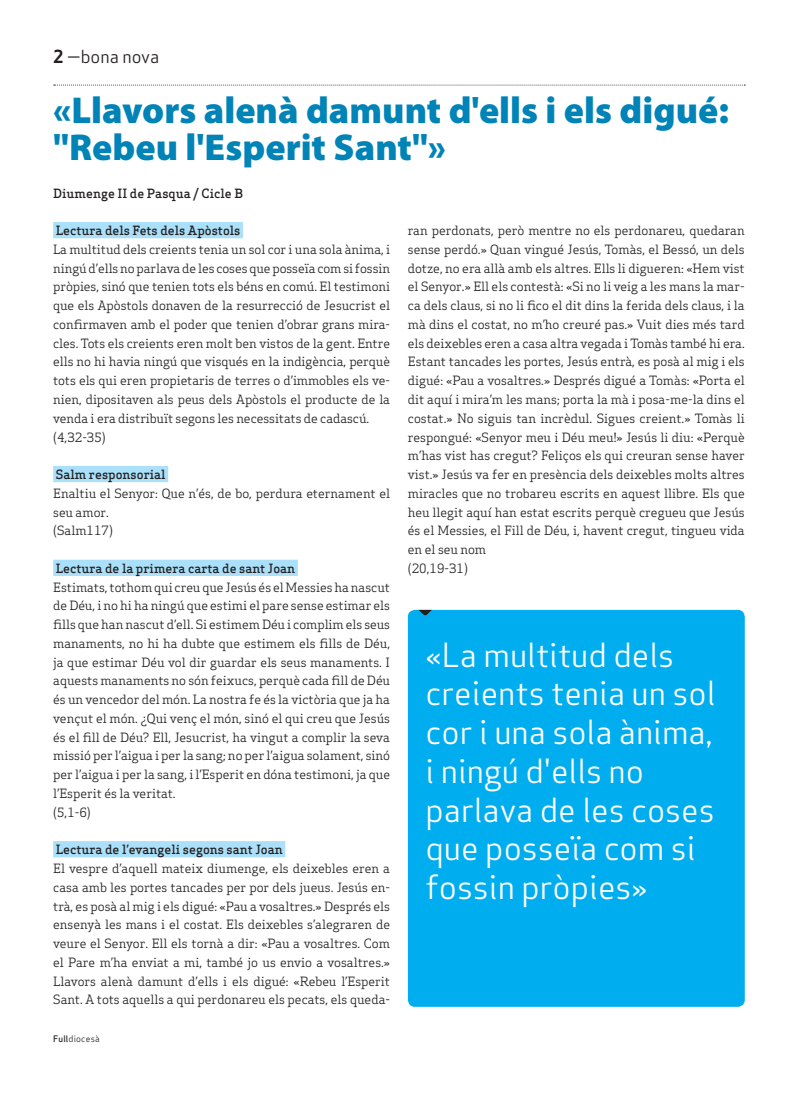
<style>
.page{position:relative;width:798px;height:1099px;background:#fff}
.page>*{position:absolute;margin:0;border:0;box-sizing:border-box;transform-origin:0 0}
.Titulars{font:900 37.5px/37.5px "Myriad Pro";color:#0083b6}
.Pastilla_Destacat{font:32.5px/38.8px "Apex Sans Book T";color:#fff}
.Capçalera{font:17.5px "Apex Sans Book T";color:#231f20}
.Text_General{font:12.5px/18.8px "Apex Serif";color:#231f20;text-align:justify}
.Text_General-2{font:500 12.5px "Apex Serif";color:#231f20}
.Autors{font:500 12.5px "Apex Serif";color:#231f20}
.Data_Peu{font:8.75px "Apex Sans Book T";letter-spacing:.02em;color:#231f20}
.s1{font-family:"Apex Sans Bold T"}
.s2{font-family:"Apex Sans Medium T"}
</style>
<div class="page">
<svg style="left:54px;top:85px;width:691px;height:1px"></svg>
<div style="left:53px;top:222px;width:190px;height:16px;background:#aae0f9"></div>
<div style="left:53px;top:466px;width:115px;height:16px;background:#aae0f9"></div>
<div style="left:53px;top:559px;width:245px;height:17px;background:#aae0f9"></div>
<div style="left:53px;top:841px;width:232px;height:16px;background:#aae0f9"></div>
<div style="left:407px;top:610px;width:337px;height:396px;background:#00aeef;border-radius:7px"></div>
<svg style="left:418px;top:610px;width:13px;height:6px"></svg>
<p class="Capçalera" style="left:53px;top:46px;width:107px"><span class="s1">2</span> —bona nova</p>
<p class="Titulars" style="left:53px;top:90px;width:677px">«Llavors alenà damunt d'ells i els digué: "Rebeu l'Esperit Sant"»</p>
<p class="Autors" style="left:53px;top:185px;width:191px">Diumenge II de Pasqua / Cicle B</p>
<p class="Text_General-2" style="left:56px;top:223px;width:186px">Lectura dels Fets dels Apòstols</p>
<p class="Text_General" style="left:53px;top:240px;width:338px">La multitud dels creients tenia un sol cor i una sola ànima, i ningú d’ells no parlava de les coses que posseïa com si fossin pròpies, sinó que tenien tots els béns en comú. El testimoni que els Apòstols donaven de la resurrecció de Jesucrist el confirmaven amb el poder que tenien d’obrar grans mira&shy;cles. Tots els creients eren molt ben vistos de la gent. Entre ells no hi havia ningú que visqués en la indigència, perquè tots els qui eren propietaris de terres o d’immobles els ve&shy;nien, dipositaven als peus dels Apòstols el producte de la venda i era distribuït segons les necessitats de cadascú.</p>
<p class="Text_General" style="left:53px;top:427px;width:54px">(4,32-35)</p>
<p class="Text_General-2" style="left:56px;top:466px;width:111px">Salm responsorial</p>
<p class="Text_General" style="left:53px;top:483px;width:338px">Enaltiu el Senyor: Que n’és, de bo, perdura eternament el seu amor.</p>
<p class="Text_General" style="left:53px;top:521px;width:61px">(Salm117)</p>
<p class="Text_General-2" style="left:56px;top:560px;width:241px">Lectura de la primera carta de sant Joan</p>
<p class="Text_General" style="left:53px;top:577px;width:338px">Estimats, tothom qui creu que Jesús és el Messies ha nascut de Déu, i no hi ha ningú que estimi el pare sense estimar els fills que han nascut d’ell. Si estimem Déu i complim els seus manaments, no hi ha dubte que estimem els fills de Déu, ja que estimar Déu vol dir guardar els seus manaments. I aquests manaments no són feixucs, perquè cada fill de Déu és un vencedor del món. La nostra fe és la victòria que ja ha vençut el món. ¿Qui venç el món, sinó el qui creu que Jesús és el fill de Déu? Ell, Jesucrist, ha vingut a complir la seva missió per l’aigua i per la sang; no per l’aigua solament, sinó per l’aigua i per la sang, i l’Esperit en dóna testimoni, ja que l’Esperit és la veritat.</p>
<p class="Text_General" style="left:53px;top:802px;width:39px">(5,1-6)</p>
<p class="Text_General-2" style="left:56px;top:841px;width:228px">Lectura de l’evangeli segons sant Joan</p>
<p class="Text_General" style="left:53px;top:858px;width:338px">El vespre d’aquell mateix diumenge, els deixebles eren a casa amb les portes tancades per por dels jueus. Jesús en&shy;trà, es posà al mig i els digué: «Pau a vosaltres.» Després els ensenyà les mans i el costat. Els deixebles s’alegraren de veure el Senyor. Ell els tornà a dir: «Pau a vosaltres. Com el Pare m’ha enviat a mi, també jo us envio a vosaltres.» Llavors alenà damunt d’ells i els digué: «Rebeu l’Esperit Sant. A tots aquells a qui perdonareu els pecats, els queda-</p>
<p class="Data_Peu" style="left:53px;top:1032px;width:48px"><span class="s2">Full</span>diocesà</p>
<p class="Text_General" style="left:407px;top:221px;width:338px">ran perdonats, però mentre no els perdonareu, quedaran sense perdó.» Quan vingué Jesús, Tomàs, el Bessó, un dels dotze, no era allà amb els altres. Ells li digueren: «Hem vist el Senyor.» Ell els contestà: «Si no li veig a les mans la mar&shy;ca dels claus, si no li fico el dit dins la ferida dels claus, i la mà dins el costat, no m’ho creuré pas.» Vuit dies més tard els deixebles eren a casa altra vegada i Tomàs també hi era.<br>Estant tancades les portes, Jesús entrà, es posà al mig i els digué: «Pau a vosaltres.» Després digué a Tomàs: «Porta el dit aquí i mira’m les mans; porta la mà i posa-me-la dins el costat.» No siguis tan incrèdul. Sigues creient.» Tomàs li respongué: «Senyor meu i Déu meu!» Jesús li diu: «Perquè m’has vist has cregut? Feliços els qui creuran sense haver vist.» Jesús va fer en presència dels deixebles molts altres miracles que no trobareu escrits en aquest llibre. Els que heu llegit aquí han estat escrits perquè cregueu que Jesús és el Messies, el Fill de Déu, i, havent cregut, tingueu vida en el seu nom</p>
<p class="Text_General" style="left:407px;top:558px;width:62px">(20,19-31)</p>
<p class="Pastilla_Destacat" style="left:425px;top:635px;width:291px">«La multitud dels creients tenia un sol cor i una sola ànima, i ningú d'ells no parlava de les coses que posseïa com si fossin pròpies»</p>
</div>
